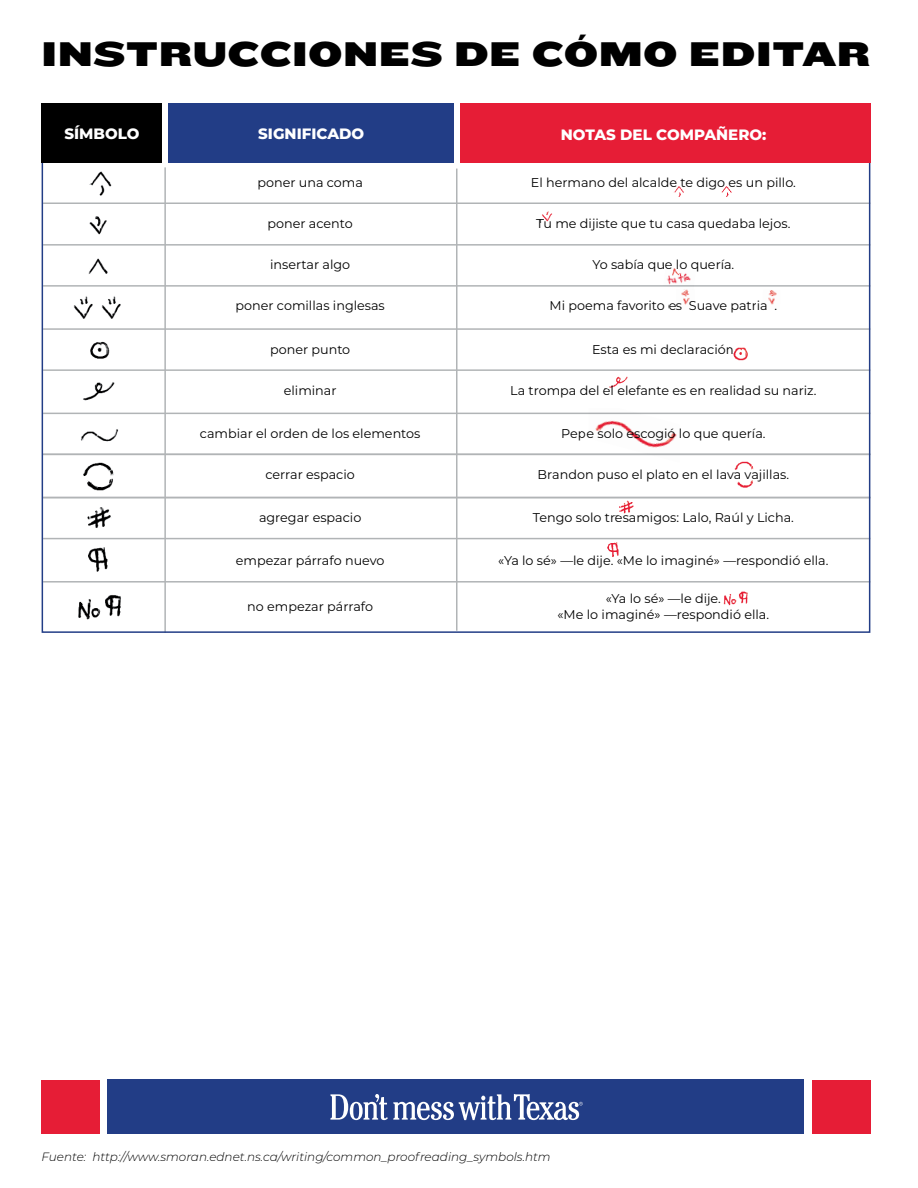
<style>
.page{position:relative;width:918px;height:1188px;background:#fff}
.page>*{position:absolute;margin:0;border:0;box-sizing:border-box;transform-origin:0 0}
.t1{font:35.7px "Knockout HTF74 Full Sumo";color:#000}
.t2{font:800 15px "Montserrat";color:#fff}
.t3{font:12.75px/16.2px "Montserrat";color:#000;text-align:center}
.t4{font:italic 300 12px "Montserrat";color:#000}
</style>
<div class="page">
<hr style="left:43px;top:454px;width:827px;height:1px;background:#b1b4b6">
<hr style="left:43px;top:497px;width:827px;height:1px;background:#b1b4b6">
<hr style="left:43px;top:538px;width:827px;height:1px;background:#b1b4b6">
<hr style="left:43px;top:581px;width:827px;height:2px;background:#b1b4b6">
<hr style="left:456px;top:169px;width:2px;height:462px;background:#b1b4b6">
<hr style="left:164px;top:167px;width:2px;height:466px;background:#b1b4b6">
<div style="left:108px;top:1080px;width:696px;height:54px;background:#223d86"></div>
<svg style="left:330px;top:1094px;width:253px;height:26px"></svg>
<div style="left:812px;top:1080px;width:58px;height:54px;background:#e61d36"></div>
<div style="left:42px;top:1080px;width:58px;height:54px;background:#e61d36"></div>
<hr style="left:43px;top:244px;width:827px;height:2px;background:#b1b4b6">
<hr style="left:43px;top:285px;width:827px;height:2px;background:#b1b4b6">
<hr style="left:43px;top:369px;width:827px;height:2px;background:#b1b4b6">
<hr style="left:43px;top:328px;width:827px;height:2px;background:#b1b4b6">
<hr style="left:43px;top:413px;width:827px;height:1px;background:#b1b4b6">
<hr style="left:43px;top:202px;width:827px;height:2px;background:#b1b4b6">
<div style="left:42px;top:103px;width:120px;height:60px;background:#000"></div>
<div style="left:169px;top:103px;width:285px;height:60px;background:#223d86"></div>
<div style="left:460px;top:103px;width:410px;height:60px;background:#e61d36"></div>
<img style="left:89px;top:171px;width:23px;height:24px">
<img style="left:673px;top:186px;width:11px;height:11px">
<img style="left:721px;top:186px;width:11px;height:11px">
<img style="left:89px;top:216px;width:18px;height:19px">
<img style="left:88px;top:258px;width:20px;height:16px">
<img style="left:101px;top:296px;width:20px;height:23px">
<img style="left:73px;top:296px;width:20px;height:23px">
<img style="left:681px;top:290px;width:9px;height:15px">
<img style="left:542px;top:211px;width:10px;height:11px">
<img style="left:90px;top:341px;width:20px;height:18px">
<img style="left:83px;top:382px;width:32px;height:19px">
<img style="left:81px;top:429px;width:38px;height:13px">
<img style="left:83px;top:462px;width:31px;height:29px">
<img style="left:87px;top:507px;width:24px;height:21px">
<img style="left:88px;top:547px;width:20px;height:25px">
<img style="left:78px;top:595px;width:43px;height:25px">
<img style="left:609px;top:376px;width:19px;height:12px">
<img style="left:616px;top:498px;width:22px;height:16px">
<img style="left:607px;top:542px;width:12px;height:15px">
<img style="left:723px;top:591px;width:25px;height:15px">
<img style="left:733px;top:347px;width:15px;height:14px">
<img style="left:734px;top:461px;width:20px;height:9px">
<img style="left:737px;top:480px;width:16px;height:8px">
<img style="left:663px;top:268px;width:33px;height:22px">
<img style="left:589px;top:412px;width:91px;height:44px">
<img style="left:768px;top:290px;width:9px;height:15px">
<h1 class="t1" style="left:41px;top:34px;width:831px">INSTRUCCIONES DE CÓMO EDITAR</h1>
<p class="t2" style="left:64px;top:123px;width:76px">SÍMBOLO</p>
<p class="t2" style="left:258px;top:123px;width:107px">SIGNIFICADO</p>
<p class="t2" style="left:561px;top:123px;width:207px">NOTAS DEL COMPAÑERO:</p>
<p class="t3" style="left:257px;top:174px;width:107px">poner una coma</p>
<p class="t3" style="left:268px;top:215px;width:87px">poner acento</p>
<p class="t3" style="left:270px;top:256px;width:82px">insertar algo</p>
<p class="t3" style="left:531px;top:174px;width:266px">El hermano del alcalde te digo es un pillo.</p>
<p class="t3" style="left:536px;top:215px;width:256px">Tu me dijiste que tu casa quedaba lejos.</p>
<p class="t3" style="left:592px;top:256px;width:143px">Yo sabía que lo quería.</p>
<p class="t3" style="left:236px;top:297px;width:151px">poner comillas inglesas</p>
<p class="t3" style="left:550px;top:297px;width:229px">Mi poema favorito es Suave patria .</p>
<p class="t3" style="left:270px;top:340px;width:82px">poner punto</p>
<p class="t3" style="left:592px;top:341px;width:144px">Esta es mi declaración</p>
<p class="t3" style="left:284px;top:382px;width:54px">eliminar</p>
<p class="t3" style="left:510px;top:382px;width:308px">La trompa del el elefante es en realidad su nariz.</p>
<p class="t3" style="left:200px;top:425px;width:222px">cambiar el orden de los elementos</p>
<p class="t3" style="left:561px;top:425px;width:206px">Pepe solo escogió lo que quería.</p>
<p class="t3" style="left:538px;top:466px;width:253px">Brandon puso el plato en el lava vajillas.</p>
<p class="t3" style="left:533px;top:509px;width:263px">Tengo solo tresamigos: Lalo, Raúl y Licha.</p>
<p class="t3" style="left:498px;top:551px;width:332px">«Ya lo sé» —le dije. «Me lo imaginé» —respondió ella.</p>
<p class="t3" style="left:265px;top:466px;width:91px">cerrar espacio</p>
<p class="t3" style="left:259px;top:509px;width:104px">agregar espacio</p>
<p class="t3" style="left:236px;top:551px;width:150px">empezar párrafo nuevo</p>
<p class="t3" style="left:247px;top:598px;width:127px">no empezar párrafo</p>
<p class="t3" style="left:558px;top:590px;width:213px">«Ya lo sé» —le dije.<br>«Me lo imaginé» —respondió ella.</p>
<p class="t4" style="left:42px;top:1149px;width:511px">Fuente: http://www.smoran.ednet.ns.ca/writing/common_proofreading_symbols.htm</p>
</div>
